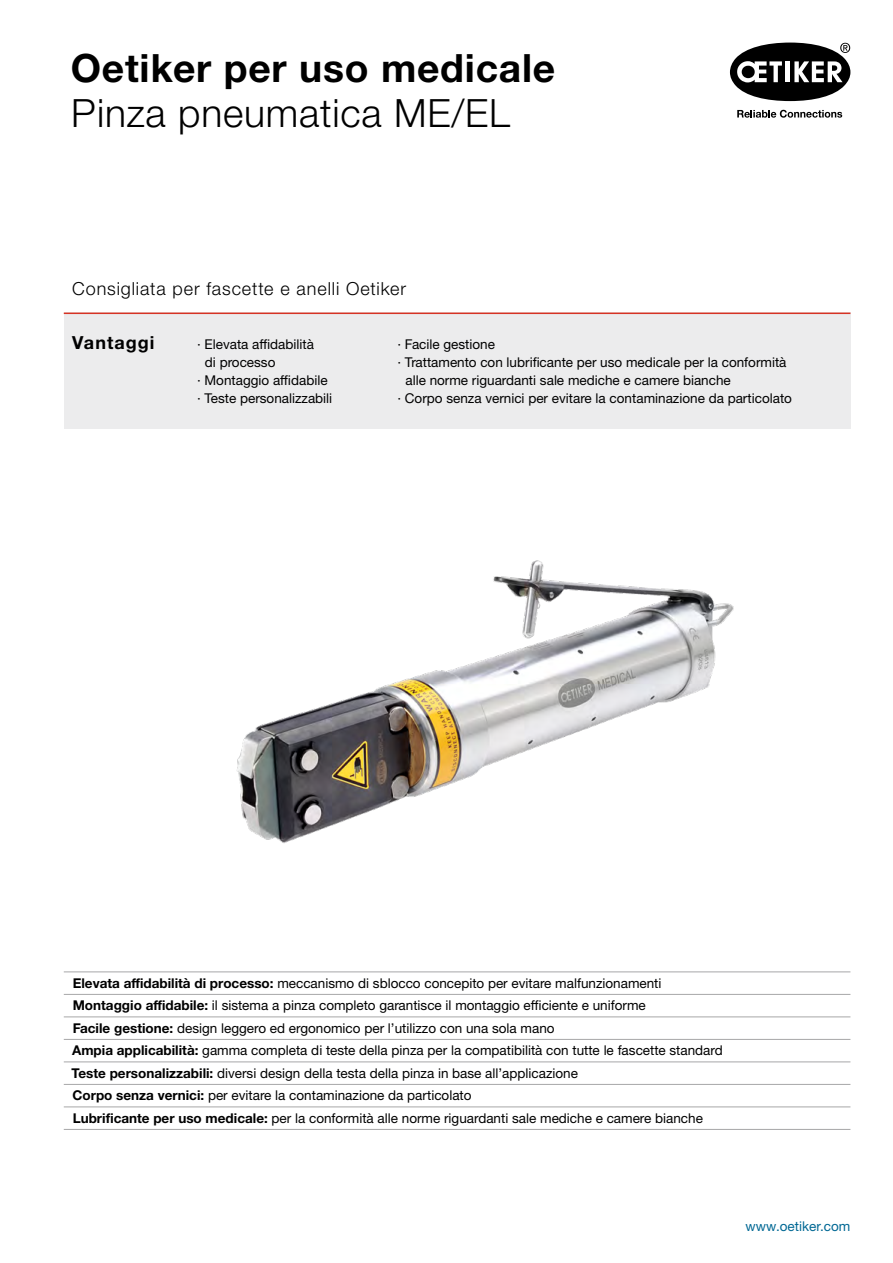
<style>
.page{position:relative;width:893px;height:1263px;background:#fff}
.page>*{position:absolute;margin:0;border:0;box-sizing:border-box;transform-origin:0 0}
.t1{font:700 39px "Helvetica Neue LTW1 G";letter-spacing:.02em;color:#000}
.t2{font:300 39px "Helvetica Neue LTW1 G";letter-spacing:.02em;color:#000}
.t3{font:300 18px "Helvetica Neue LTW1 G";letter-spacing:.045em;color:#000}
.t4{font:700 18px "Helvetica Neue LTW1 G";letter-spacing:.055em;color:#000}
.t5{font:13.5px/22.5px "Helvetica Neue LTW1 G";color:#000}
.t6{font:13.5px "Helvetica Neue LTW1 G";color:#006894}
.s1{font-weight:700}
</style>
<div class="page">
<img style="left:236px;top:560px;width:498px;height:283px">
<svg style="left:730px;top:43px;width:120px;height:58px"></svg>
<svg style="left:737px;top:110px;width:105px;height:8px"></svg>
<div style="left:64px;top:313px;width:786px;height:116px;background:#ececed"></div>
<hr style="left:64px;top:313px;width:786px;height:1px;background:#d73324">
<hr style="left:64px;top:971px;width:786px;height:1px;background:#a7a7a8">
<hr style="left:64px;top:994px;width:786px;height:1px;background:#a7a7a8">
<hr style="left:64px;top:1016px;width:786px;height:1px;background:#a7a7a8">
<hr style="left:64px;top:1039px;width:786px;height:1px;background:#a7a7a8">
<hr style="left:64px;top:1061px;width:786px;height:1px;background:#a7a7a8">
<hr style="left:64px;top:1084px;width:786px;height:1px;background:#a7a7a8">
<hr style="left:64px;top:1106px;width:786px;height:1px;background:#a7a7a8">
<hr style="left:64px;top:1129px;width:786px;height:1px;background:#a7a7a8">
<h1 class="t1" style="left:71px;top:44px;width:486px">Oetiker per uso medicale</h1>
<h1 class="t2" style="left:71px;top:89px;width:440px">Pinza pneumatica ME/EL</h1>
<h2 class="t3" style="left:72px;top:277px;width:335px">Consigliata per fascette e anelli Oetiker</h2>
<h2 class="t4" style="left:72px;top:331px;width:84px">Vantaggi</h2>
<p class="t5" style="left:197px;top:332px;width:119px">· Elevata affidabilità</p>
<p class="t5" style="left:205px;top:350px;width:72px">di processo</p>
<p class="t5" style="left:197px;top:368px;width:132px">· Montaggio affidabile</p>
<p class="t5" style="left:197px;top:386px;width:137px">· Teste personalizzabili</p>
<p class="t5" style="left:397px;top:332px;width:99px">· Facile gestione</p>
<p class="t5" style="left:397px;top:350px;width:391px">· Trattamento con lubrificante per uso medicale per la conformità</p>
<p class="t5" style="left:405px;top:368px;width:327px">alle norme riguardanti sale mediche e camere bianche</p>
<p class="t5" style="left:397px;top:386px;width:396px">· Corpo senza vernici per evitare la contaminazione da particolato</p>
<p class="t5" style="left:72px;top:971px;width:653px"><span class="s1">Elevata affidabilità di processo:</span> meccanismo di sblocco concepito per evitare malfunzionamenti <span class="s1">Montaggio affidabile:</span> il sistema a pinza completo garantisce il montaggio efficiente e uniforme<br><span class="s1">Facile gestione:</span> design leggero ed ergonomico per l’utilizzo con una sola mano<br><span class="s1">Ampia applicabilità:</span> gamma completa di teste della pinza per la compatibilità con tutte le fascette standard <span class="s1">Teste personalizzabili:</span> diversi design della testa della pinza in base all’applicazione<br><span class="s1">Corpo senza vernici:</span> per evitare la contaminazione da particolato<br><span class="s1">Lubrificante per uso medicale:</span> per la conformità alle norme riguardanti sale mediche e camere bianche</p>
<p class="t6" style="left:745px;top:1217px;width:107px">www.oetiker.com</p>
</div>
